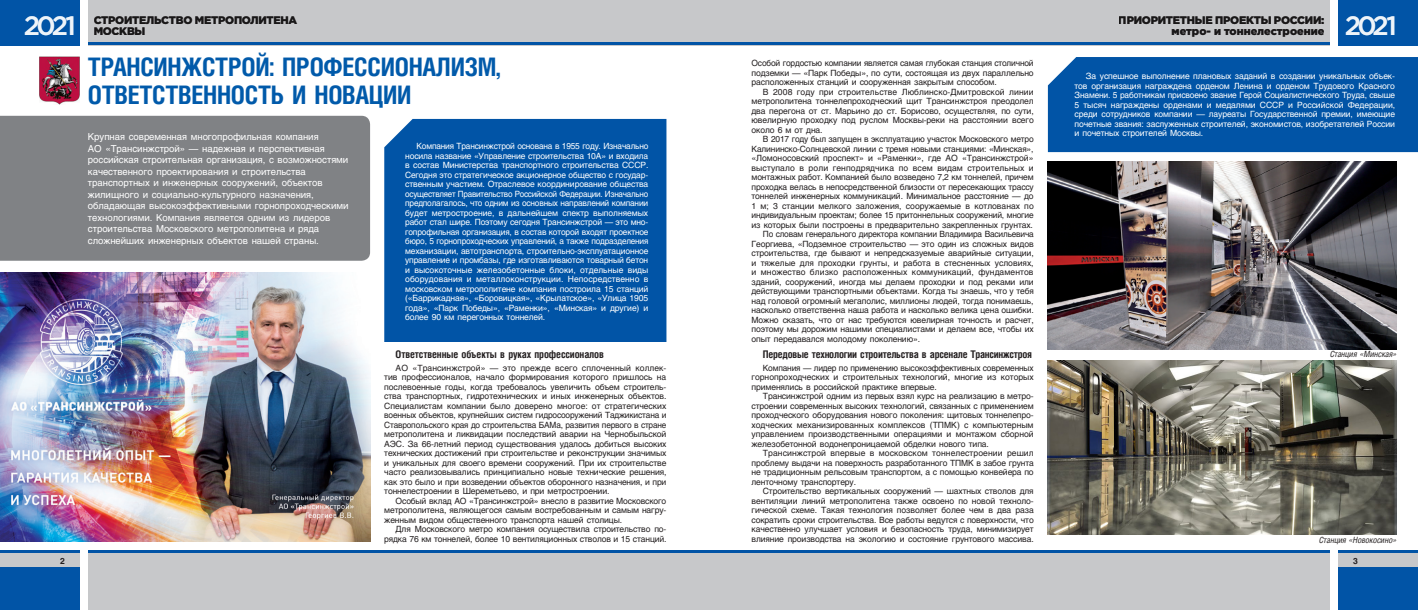
<style>
.page{position:relative;width:1418px;height:610px;background:#fff}
.page>*{position:absolute;margin:0;border:0;box-sizing:border-box;transform-origin:0 0}
.t1{font:500 26.5px "Gotham Pro";letter-spacing:-.12em;color:#fff}
.zag1{font:700 25.5px/28.5px "ez Helios Cond";letter-spacing:-.01em;color:#015aaa}
.t2{font:900 10.9px/10.9px "Gotham Pro";letter-spacing:-.025em;color:#231f20;text-align:right}
.zag_txt3{font:700 10.5px "ez Helios Cond";letter-spacing:-.02em;color:#231f20}
.txt_vrez{font:9.5px/11.5px "Helios C";letter-spacing:-.005em;color:#fff}
.txt_base{font:8.5px/9.5px "Helios C";letter-spacing:-.015em;color:#231f20;text-align:justify}
.txt_base-2{font:8.5px/9.5px "Helios C";letter-spacing:-.015em;color:#fff;text-align:justify}
.PODPISI{font:italic 8.5px "Helios Cond";letter-spacing:-.01em;color:#231f20}
.t3{font:700 8.5px "Helios C";color:#231f20}
</style>
<div class="page">
<div style="left:0;top:550px;width:79px;height:59px;background:#c7c8ca"></div>
<div style="left:1338px;top:550px;width:79px;height:59px;background:#c7c8ca"></div>
<hr style="left:0;top:550px;width:79px;height:3px;background:#0154a6">
<hr style="left:1338px;top:550px;width:79px;height:3px;background:#0154a6">
<div style="left:0;top:567px;width:79px;height:42px;background:#0154a6"></div>
<div style="left:0;top:0;width:79px;height:45px;background:#0154a6"></div>
<div style="left:88px;top:0;width:620px;height:45px;background:#c7c8ca"></div>
<div style="left:88px;top:550px;width:620px;height:59px;background:#c7c8ca"></div>
<div style="left:709px;top:0;width:620px;height:45px;background:#c7c8ca"></div>
<div style="left:709px;top:550px;width:620px;height:59px;background:#c7c8ca"></div>
<div style="left:1338px;top:567px;width:79px;height:42px;background:#0154a6"></div>
<div style="left:1338px;top:0;width:79px;height:45px;background:#0154a6"></div>
<hr style="left:88px;top:550px;width:620px;height:3px;background:#0154a6">
<hr style="left:88px;top:43px;width:620px;height:2px;background:#0154a6">
<hr style="left:709px;top:550px;width:620px;height:3px;background:#0154a6">
<hr style="left:709px;top:43px;width:620px;height:2px;background:#0154a6">
<div style="left:0;top:116px;width:370px;height:145px;background:#808285"></div>
<img style="left:0;top:272px;width:370px;height:269px">
<div style="left:384px;top:119px;width:282px;height:223px;background:#0154a6"></div>
<div style="left:1047px;top:57px;width:370px;height:95px;background:#0154a6"></div>
<img style="left:39px;top:57px;width:40px;height:47px">
<img style="left:1047px;top:162px;width:349px;height:187px">
<img style="left:1047px;top:360px;width:349px;height:174px">
<p class="t2" style="left:94px;top:14px;width:205px;text-align:left">СТРОИТЕЛЬСТВО МЕТРОПОЛИТЕНА<br>МОСКВЫ</p>
<p class="t2" style="left:1118px;top:14px;width:207px">ПРИОРИТЕТНЫЕ ПРОЕКТЫ РОССИИ: метро- и тоннелестроение</p>
<h1 class="t1" style="left:23px;top:11px;width:54px">2021</h1>
<h1 class="t1" style="left:1344px;top:11px;width:54px">2021</h1>
<p class="zag1" style="left:88px;top:52px;width:414px">ТРАНСИНЖСТРОЙ: ПРОФЕССИОНАЛИЗМ,<br>ОТВЕТСТВЕННОСТЬ И НОВАЦИИ</p>
<p class="txt_vrez" style="left:88px;top:131px;width:262px">Крупная современная многопрофильная компания<br>АО «Трансинжстрой» — надежная и перспективная российская строительная организация, с возможностями качественного проектирования и строительства транспортных и инженерных сооружений, объектов жилищного и социально-культурного назначения, обладающая высокоэффективными горнопроходческими технологиями. Компания является одним из лидеров строительства Московского метрополитена и ряда сложнейших инженерных объектов нашей страны.</p>
<p class="txt_base-2" style="left:405px;top:141px;width:245px;text-indent:11px">Компания Трансинжстрой основана в 1955 году. Изначально носила название «Управление строительства 10А» и входила в состав Министерства транспортного строительства СССР.<br>Сегодня это стратегическое акционерное общество с государ&shy;ственным участием. Отраслевое координирование общества осуществляет Правительство Российской Федерации. Изначально предполагалось, что одним из основных направлений компании будет метростроение, в дальнейшем спектр выполняемых работ стал шире. Поэтому сегодня Трансинжстрой — это мно&shy;гопрофильная организация, в состав которой входят проектное бюро, 5 горнопроходческих управлений, а также подразделения механизации, автотранспорта, строительно-эксплуатационное управление и промбазы, где изготавливаются товарный бетон и высокоточные железобетонные блоки, отдельные виды оборудования и металлоконструкции. Непосредственно в московском метрополитене компания построила 15 станций («Баррикадная», «Боровицкая», «Крылатское», «Улица 1905 года», «Парк Победы», «Раменки», «Минская» и другие) и более 90 км перегонных тоннелей.</p>
<p class="zag_txt3" style="left:395px;top:348px;width:210px">Ответственные объекты в руках профессионалов</p>
<p class="txt_base" style="left:384px;top:362px;width:284px;text-indent:11px">АО «Трансинжстрой» — это прежде всего сплоченный коллек&shy;тив профессионалов, начало формирования которого пришлось на послевоенные годы, когда требовалось увеличить объем строитель&shy;ства транспортных, гидротехнических и иных инженерных объектов.<br>Специалистам компании было доверено многое: от стратегических военных объектов, крупнейших систем гидросооружений Таджикистана и Ставропольского края до строительства БАМа, развития первого в стране метрополитена и ликвидации последствий аварии на Чернобыльской АЭС. За 66-летний период существования удалось добиться высоких технических достижений при строительстве и реконструкции значимых и уникальных для своего времени сооружений. При их строительстве часто реализовывались принципиально новые технические решения, как это было и при возведении объектов оборонного назначения, и при тоннелестроении в Шереметьево, и при метростроении.</p>
<p class="txt_base" style="left:384px;top:495px;width:284px;text-indent:11px">Особый вклад АО «Трансинжстрой» внесло в развитие Московского метрополитена, являющегося самым востребованным и самым нагру&shy;женным видом общественного транспорта нашей столицы.</p>
<p class="txt_base" style="left:384px;top:524px;width:284px;text-align:right">Для Московского метро компания осуществила строительство по&shy;рядка 76 км тоннелей, более 10 вентиляционных стволов и 15 станций.</p>
<p class="txt_base" style="left:751px;top:58px;width:284px">Особой гордостью компании является самая глубокая станция столичной подземки — «Парк Победы», по сути, состоящая из двух параллельно расположенных станций и сооруженная закрытым способом.</p>
<p class="txt_base" style="left:751px;top:87px;width:284px;text-indent:11px">В 2008 году при строительстве Люблинско-Дмитровской линии метрополитена тоннелепроходческий щит Трансинжстроя преодолел два перегона от ст. Марьино до ст. Борисово, осуществляя, по сути, ювелирную проходку под руслом Москвы-реки на расстоянии всего около 6 м от дна.</p>
<p class="txt_base" style="left:751px;top:134px;width:284px;text-indent:11px">В 2017 году был запущен в эксплуатацию участок Московского метро Калининско-Солнцевской линии с тремя новыми станциями: «Минская», «Ломоносовский проспект» и «Раменки», где АО «Трансинжстрой» выступало в роли генподрядчика по всем видам строительных и монтажных работ. Компанией было возведено 7,2 км тоннелей, причем проходка велась в непосредственной близости от пересекающих трассу тоннелей инженерных коммуникаций. Минимальное расстояние — до 1 м; 3 станции мелкого заложения, сооружаемые в котлованах по индивидуальным проектам; более 15 притоннельных сооружений, многие из которых были построены в предварительно закрепленных грунтах.</p>
<p class="txt_base" style="left:751px;top:229px;width:284px;text-indent:11px">По словам генерального директора компании Владимира Васильевича Георгиева, «Подземное строительство — это один из сложных видов строительства, где бывают и непредсказуемые аварийные ситуации, и тяжелые для проходки грунты, и работа в стесненных условиях, и множество близко расположенных коммуникаций, фундаментов зданий, сооружений, иногда мы делаем проходки и под реками или действующими транспортными объектами. Когда ты знаешь, что у тебя над головой огромный мегаполис, миллионы людей, тогда понимаешь, насколько ответственна наша работа и насколько велика цена ошибки.<br>Можно сказать, что от нас требуются ювелирная точность и расчет, поэтому мы дорожим нашими специалистами и делаем все, чтобы их опыт передавался молодому поколению».</p>
<p class="zag_txt3" style="left:763px;top:348px;width:271px">Передовые технологии строительства в арсенале Трансинжстроя</p>
<p class="txt_base" style="left:751px;top:362px;width:283px;text-indent:11px">Компания — лидер по применению высокоэффективных современных горнопроходческих и строительных технологий, многие из которых применялись в российской практике впервые.</p>
<p class="txt_base" style="left:751px;top:391px;width:284px;text-indent:11px">Трансинжстрой одним из первых взял курс на реализацию в метро&shy;строении современных высоких технологий, связанных с применением проходческого оборудования нового поколения: щитовых тоннелепро&shy;ходческих механизированных комплексов (ТПМК) с компьютерным управлением производственными операциями и монтажом сборной железобетонной водонепроницаемой обделки нового типа.</p>
<p class="txt_base" style="left:751px;top:448px;width:284px;text-indent:11px">Трансинжстрой впервые в московском тоннелестроении решил проблему выдачи на поверхность разработанного ТПМК в забое грунта не традиционным рельсовым транспортом, а с помощью конвейера по ленточному транспортеру.</p>
<p class="txt_base" style="left:751px;top:486px;width:284px;text-indent:11px">Строительство вертикальных сооружений — шахтных стволов для вентиляции линий метрополитена также освоено по новой техноло&shy;гической схеме. Такая технология позволяет более чем в два раза сократить сроки строительства. Все работы ведутся с поверхности, что качественно улучшает условия и безопасность труда, минимизирует влияние производства на экологию и состояние грунтового массива.</p>
<p class="txt_base-2" style="left:1074px;top:71px;width:322px;text-indent:11px">За успешное выполнение плановых заданий в создании уникальных объек&shy;тов организация награждена орденом Ленина и орденом Трудового Красного Знамени. 5 работникам присвоено звание Герой Социалистического Труда, свыше 5 тысяч награждены орденами и медалями СССР и Российской Федерации, среди сотрудников компании — лауреаты Государственной премии, имеющие почетные звания: заслуженных строителей, экономистов, изобретателей России и почетных строителей Москвы.</p>
<p class="PODPISI" style="left:1329px;top:349px;width:68px">Станция «Минская»</p>
<p class="PODPISI" style="left:1319px;top:534px;width:79px">Станция «Новокосино»</p>
<p class="t3" style="left:60px;top:555px;width:6px">2</p>
<p class="t3" style="left:1353px;top:555px;width:6px">3</p>
</div>
